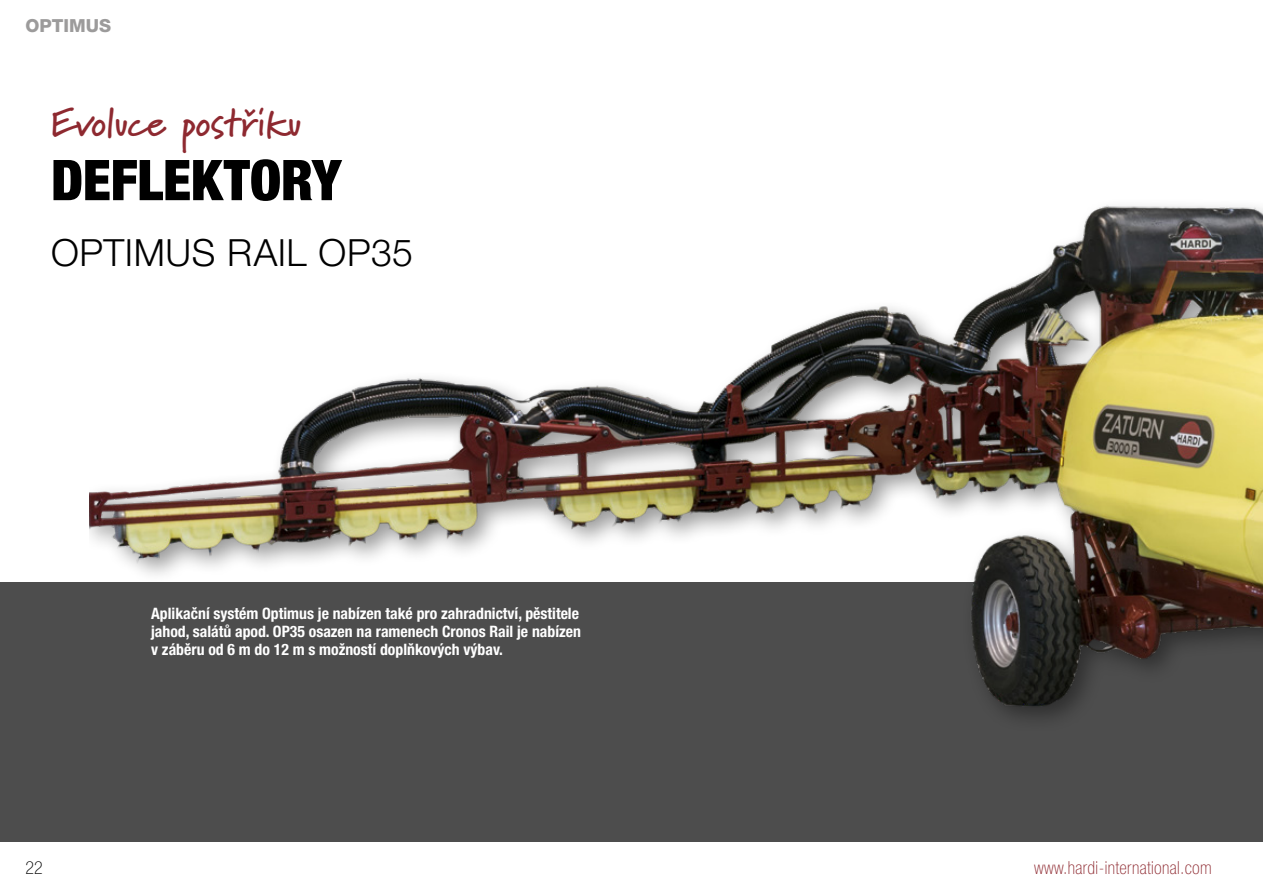
<style>
.page{position:relative;width:1263px;height:893px;background:#fff}
.page>*{position:absolute;margin:0;border:0;box-sizing:border-box;transform-origin:0 0}
.t1{font:900 condensed 56.25px "Helvetica Neue LT Pro";letter-spacing:-.005em;color:#000}
.t2{font:700 39.3px "Marydale";letter-spacing:-.02em;color:#8e2930}
.t3{font:300 37.5px "Helvetica Neue LT Pro";letter-spacing:.015em;color:#000}
.t4{font:100 condensed 18px "Helvetica Neue LT Pro";letter-spacing:.02em;color:#8e2930}
.t5{font:800 18px "Helvetica Neue LT Pro";color:#9c9b9b}
.t6{font:100 condensed 18px "Helvetica Neue LT Pro";color:#000}
.t7{font:700 condensed 15.75px/18px "Helvetica Neue LT Pro";color:#fff}
</style>
<div class="page">
<div style="left:0;top:583px;width:1263px;height:259px;background:#4d4d4d"></div>
<img style="left:89px;top:205px;width:1174px;height:513px">
<div style="left:0;top:225px;width:668px;height:55px;background:#fff"></div>
<p class="t5" style="left:26px;top:15px;width:87px">OPTIMUS</p>
<h2 class="t2" style="left:51px;top:99px;width:252px">Evoluce postřiku</h2>
<h1 class="t1" style="left:51px;top:147px;width:292px">DEFLEKTORY</h1>
<h3 class="t3" style="left:51px;top:230px;width:364px">OPTIMUS RAIL OP35</h3>
<p class="t6" style="left:26px;top:857px;width:19px">22</p>
<p class="t7" style="left:151px;top:605px;width:431px">Aplikační systém Optimus je nabízen také pro zahradnictví, pěstitele jahod, salátů apod. OP35 osazen na ramenech Cronos Rail je nabízen v záběru od 6 m do 12 m s možností doplňkových výbav.</p>
<p class="t4" style="left:1034px;top:857px;width:179px">www.hardi-international.com</p>
</div>
